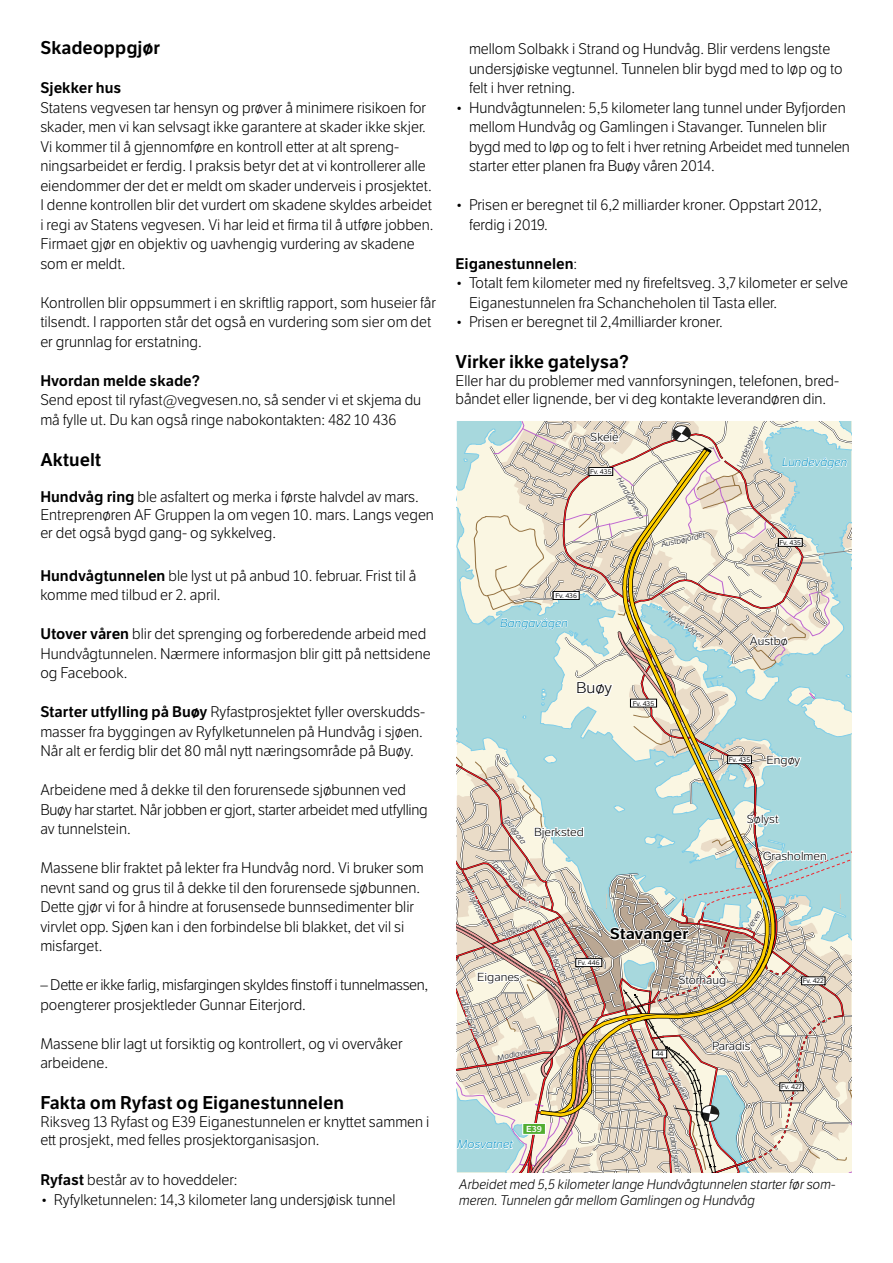
<style>
.page{position:relative;width:893px;height:1263px;background:#fff}
.page>*{position:absolute;margin:0;border:0;box-sizing:border-box;transform-origin:0 0}
.Mellom{font:600 18px "LFT Etica";color:#000}
.Brødtekst{font:300 15px/19.5px "LFT Etica";color:#000}
.Mellom-2{font:300 15px/18px "LFT Etica";color:#000}
.Brødtekst-2{font:300 15px/19.5px "LFT Etica";letter-spacing:-.02em;color:#000}
.Brødtekst-3{font:600 15px "LFT Etica";color:#000}
.Brødtekst-4{font:600 15px "LFT Etica";color:#000;scale:1.11 1}
.Brødtekst-5{font:300 15px "LFT Etica";color:#000;scale:1.11 1}
.BIldetekst{font:italic 300 13.5px/16.2px "LFT Etica";color:#000}
.t1{font:300 11.25px "LFT Etica";color:#000;scale:1.11 1}
.t2{font:italic 300 11.25px "LFT Etica";color:#008fc2;scale:1.11 1}
.t3{font:600 8.4px "LFT Etica";color:#fff;scale:1.11 1}
.t4{font:italic 300 8.25px "LFT Etica";color:#000;scale:.93 1}
.t5{font:italic 300 8.25px "LFT Etica";color:#000;scale:.94 1}
.t6{font:italic 300 8.25px "LFT Etica";color:#000;scale:.91 1}
.t7{font:italic 300 8.1px "LFT Etica";color:#000;scale:.95 1}
.t8{font:italic 300 8.1px "LFT Etica";color:#000;scale:.94 1}
.t9{font:italic 300 8.1px "LFT Etica";color:#000}
.t10{font:italic 300 7.95px "LFT Etica";color:#000}
.t11{font:italic 300 7.8px "LFT Etica";color:#000}
.t12{font:italic 300 7.65px "LFT Etica";color:#000;scale:1.08 1}
.t13{font:italic 300 7.5px "LFT Etica";color:#000;scale:1.09 1}
.t14{font:6.6px "LFT Etica";letter-spacing:-.005em;color:#000;scale:1.11 1}
.s1{font-weight:600}
.s2{font-weight:300}
</style>
<div class="page">
<svg style="left:456px;top:421px;width:396px;height:752px;background:#cdd2c6"></svg>
<div style="left:553px;top:591px;width:26px;height:8px;background:#fff"></div>
<div style="left:553px;top:591px;width:26px;height:9px;border:1px solid #000"></div>
<h2 class="Mellom" style="left:40px;top:36px;width:121px">Skadeoppgjør</h2>
<p class="Brødtekst-3" style="left:40px;top:79px;width:83px">Sjekker hus</p>
<p class="Brødtekst" style="left:40px;top:98px;width:387px">Statens vegvesen tar hensyn og prøver å minimere risikoen for skader, men vi kan selvsagt ikke garantere at skader ikke skjer.</p>
<p class="Brødtekst" style="left:40px;top:137px;width:393px">Vi kommer til å gjennomføre en kontroll etter at alt spreng&shy;ningsarbeidet er ferdig. I praksis betyr det at vi kontrollerer alle eiendommer der det er meldt om skader underveis i prosjektet.</p>
<p class="Brødtekst" style="left:40px;top:195px;width:395px">I denne kontrollen blir det vurdert om skadene skyldes arbeidet i regi av Statens vegvesen. Vi har leid et firma til å utføre jobben.<br>Firmaet gjør en objektiv og uavhengig vurdering av skadene som er meldt.</p>
<p class="Brødtekst" style="left:40px;top:293px;width:397px">Kontrollen blir oppsummert i en skriftlig rapport, som huseier får tilsendt. I rapporten står det også en vurdering som sier om det er grunnlag for erstatning.</p>
<p class="Brødtekst-3" style="left:40px;top:371px;width:161px">Hvordan melde skade?</p>
<p class="Brødtekst" style="left:40px;top:390px;width:382px">Send epost til ryfast@vegvesen.no, så sender vi et skjema du må fylle ut. Du kan også ringe nabokontakten: 482 10 436</p>
<h2 class="Mellom" style="left:40px;top:448px;width:62px">Aktuelt</h2>
<h2 class="Mellom-2" style="left:40px;top:488px;width:395px"><span class="s1">Hundvåg ring</span> ble asfaltert og merka i første halvdel av mars.<br>Entreprenøren AF Gruppen la om vegen 10. mars. Langs vegen er det også bygd gang- og sykkelveg.</h2>
<p class="Brødtekst" style="left:40px;top:566px;width:377px"><span class="s1">Hundvågtunnelen</span> ble lyst ut på anbud 10. februar. Frist til å komme med tilbud er 2. april.</p>
<p class="Brødtekst" style="left:40px;top:624px;width:392px"><span class="s1">Utover våren</span> blir det sprenging og forberedende arbeid med<br>Hundvågtunnelen. Nærmere informasjon blir gitt på nettsidene og Facebook.</p>
<p class="Brødtekst" style="left:40px;top:702px;width:386px"><span class="s1">Starter utfylling på Buøy</span> Ryfastprosjektet fyller overskudds&shy;masser fra byggingen av Ryfylketunnelen på Hundvåg i sjøen.<br>Når alt er ferdig blir det 80 mål nytt næringsområde på Buøy.</p>
<p class="Brødtekst-2" style="left:40px;top:780px;width:389px">Arbeidene med å dekke til den forurensede sjøbunnen ved<br>Buøy har startet. Når jobben er gjort, starter arbeidet med utfylling av tunnelstein.</p>
<p class="Brødtekst" style="left:40px;top:858px;width:385px">Massene blir fraktet på lekter fra Hundvåg nord. Vi bruker som nevnt sand og grus til å dekke til den forurensede sjøbunnen.<br>Dette gjør vi for å hindre at forusensede bunnsedimenter blir virvlet opp. Sjøen kan i den forbindelse bli blakket, det vil si misfarget.</p>
<p class="Brødtekst-2" style="left:40px;top:975px;width:389px">– Dette er ikke farlig, misfargingen skyldes finstoff i tunnelmassen, poengterer prosjektleder Gunnar Eiterjord.</p>
<p class="Brødtekst" style="left:40px;top:1034px;width:364px">Massene blir lagt ut forsiktig og kontrollert, og vi overvåker arbeidene.</p>
<h2 class="Mellom" style="left:40px;top:1092px;width:305px">Fakta om Ryfast og Eiganestunnelen</h2>
<h2 class="Mellom-2" style="left:40px;top:1113px;width:390px">Riksveg 13 Ryfast og E39 Eiganestunnelen er knyttet sammen i ett prosjekt, med felles prosjektorganisasjon.</h2>
<p class="Brødtekst" style="left:40px;top:1170px;width:199px"><span class="s1">Ryfast</span> består av to hoveddeler:</p>
<p class="Brødtekst" style="left:40px;top:1190px;width:357px">• Ryfylketunnelen: 14,3 kilometer lang undersjøisk tunnel</p>
<p class="Brødtekst" style="left:469px;top:39px;width:375px">mellom Solbakk i Strand og Hundvåg. Blir verdens lengste undersjøiske vegtunnel. Tunnelen blir bygd med to løp og to felt i hver retning.</p>
<p class="Brødtekst" style="left:469px;top:98px;width:382px;text-indent:-14px">• Hundvågtunnelen: 5,5 kilometer lang tunnel under Byfjorden mellom Hundvåg og Gamlingen i Stavanger. Tunnelen blir bygd med to løp og to felt i hver retning Arbeidet med tunnelen starter etter planen fra Buøy våren 2014.</p>
<p class="Brødtekst" style="left:469px;top:195px;width:355px;text-indent:-14px">• Prisen er beregnet til 6,2 milliarder kroner. Oppstart 2012, ferdig i 2019.</p>
<p class="Brødtekst-3" style="left:455px;top:254px;width:123px">Eiganestunnelen<span class="s2">:</span></p>
<p class="Brødtekst" style="left:469px;top:273px;width:380px;text-indent:-14px">• Totalt fem kilometer med ny firefeltsveg. 3,7 kilometer er selve<br>Eiganestunnelen fra Schancheholen til Tasta eller.</p>
<p class="Brødtekst" style="left:455px;top:312px;width:269px">• Prisen er beregnet til 2,4milliarder kroner.</p>
<h2 class="Mellom" style="left:455px;top:351px;width:175px">Virker ikke gatelysa?</h2>
<h2 class="Mellom-2" style="left:455px;top:372px;width:385px">Eller har du problemer med vannforsyningen, telefonen, bred&shy;båndet eller lignende, ber vi deg kontakte leverandøren din.</h2>
<p class="t1" style="left:590px;top:431px;width:27px">Skeie</p>
<p class="t14" style="left:590px;top:468px;width:21px">Fv. 435</p>
<p class="t7" style="left:623px;top:476px;width:51px;rotate:60deg">Hundvågveien</p>
<p class="t13" style="left:660px;top:540px;width:43px;rotate:-13deg">Austbøjordet</p>
<p class="t14" style="left:555px;top:592px;width:21px">Fv. 436</p>
<p class="t2" style="left:500px;top:616px;width:63px">Bangavågen</p>
<p class="Brødtekst-5" style="left:576px;top:679px;width:34px">Buøy</p>
<p class="t11" style="left:670px;top:609px;width:45px;rotate:35deg">Nedre Vågen</p>
<p class="t14" style="left:633px;top:699px;width:21px">Fv. 435</p>
<p class="t4" style="left:735px;top:465px;width:48px;rotate:-68deg">Lundebakken</p>
<p class="t2" style="left:782px;top:456px;width:60px">Lundevågen</p>
<p class="t14" style="left:780px;top:539px;width:21px">Fv. 435</p>
<p class="t1" style="left:750px;top:634px;width:36px">Austbø</p>
<p class="t14" style="left:729px;top:756px;width:21px">Fv. 435</p>
<p class="t1" style="left:766px;top:754px;width:32px">Engøy</p>
<p class="t9" style="left:508px;top:813px;width:35px;rotate:53deg">Tastagata</p>
<p class="t1" style="left:747px;top:813px;width:30px">Sølyst</p>
<p class="t1" style="left:763px;top:849px;width:59px">Grasholmen</p>
<p class="t1" style="left:534px;top:826px;width:46px">Bjerksted</p>
<p class="t10" style="left:495px;top:858px;width:67px;rotate:44deg">Tanke Svilands gate</p>
<p class="t5" style="left:473px;top:887px;width:46px;rotate:63deg">Misjonsveien</p>
<p class="t7" style="left:745px;top:927px;width:24px;rotate:-59deg">Verven</p>
<p class="t12" style="left:501px;top:932px;width:40px;rotate:-21deg">Stokkaveien</p>
<p class="Brødtekst-4" style="left:610px;top:925px;width:72px">Stavanger</p>
<p class="t5" style="left:547px;top:931px;width:52px;rotate:63deg">Niels Juelsgate</p>
<p class="t14" style="left:578px;top:959px;width:21px">Fv. 446</p>
<p class="t1" style="left:477px;top:971px;width:40px">Eiganes</p>
<p class="t1" style="left:678px;top:974px;width:45px">Storhaug</p>
<p class="t14" style="left:803px;top:977px;width:21px">Fv. 422</p>
<p class="t4" style="left:467px;top:994px;width:50px;rotate:69deg">Holbergs gate</p>
<p class="t13" style="left:497px;top:1054px;width:39px;rotate:-13deg">Madlaveien</p>
<p class="t3" style="left:526px;top:1124px;width:16px">E39</p>
<p class="t2" style="left:457px;top:1138px;width:52px">Mosvatnet</p>
<p class="t4" style="left:635px;top:1040px;width:37px;rotate:65deg">Muségata</p>
<p class="t14" style="left:656px;top:1050px;width:9px">44</p>
<p class="t8" style="left:672px;top:1059px;width:48px;rotate:63deg">Lagårdsveien</p>
<p class="t6" style="left:676px;top:1123px;width:56px;rotate:82deg">Rogalandsgata</p>
<p class="t1" style="left:712px;top:1040px;width:36px">Paradis</p>
<p class="t14" style="left:781px;top:1083px;width:20px">Fv. 427</p>
<p class="BIldetekst" style="left:459px;top:1176px;width:378px">Arbeidet med 5,5 kilometer lange Hundvågtunnelen starter før som&shy;meren. Tunnelen går mellom Gamlingen og Hundvåg</p>
<p class="t14" style="left:620px;top:1181px;width:22px">Fv. 404</p>
</div>
